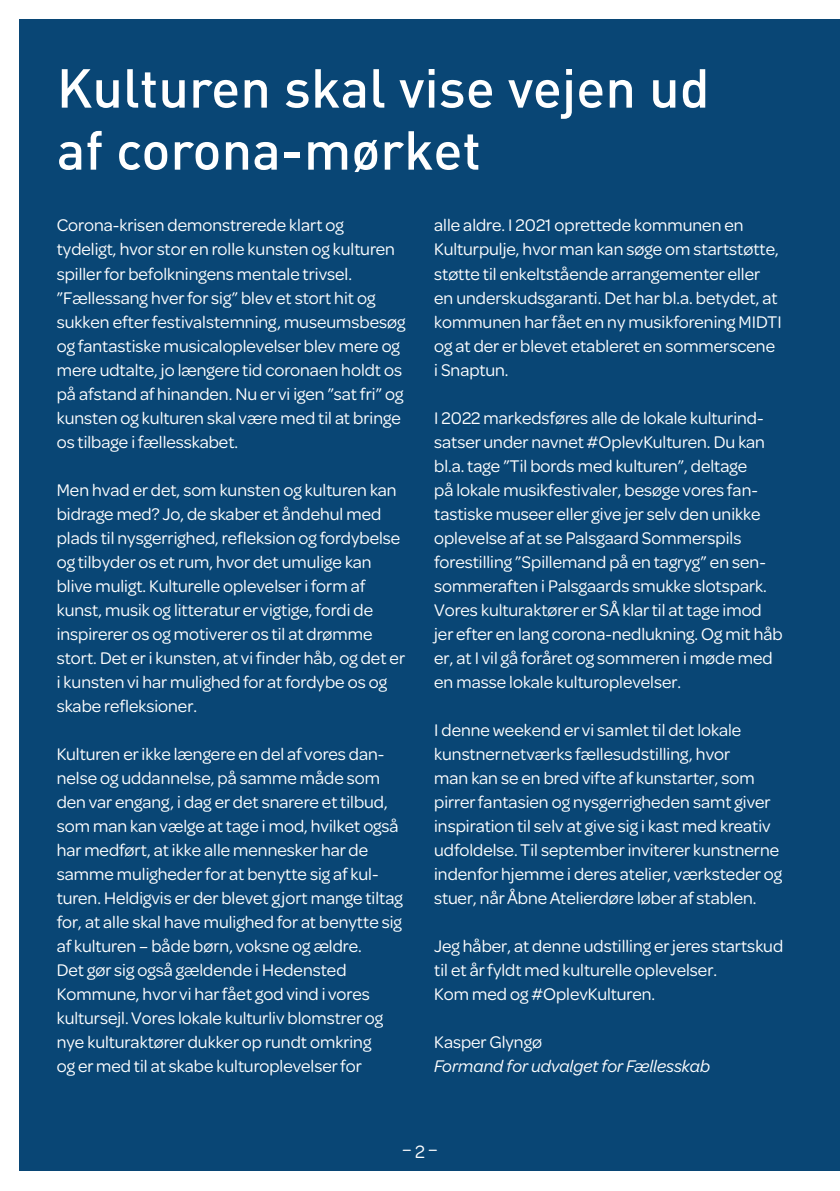
<style>
.page{position:relative;width:840px;height:1191px;background:#fff}
.page>*{position:absolute;margin:0;border:0;box-sizing:border-box;transform-origin:0 0}
.t1{font:500 54px/62px "DIN Pro";color:#fff}
.t2{font:19px "Omnes";color:#fff}
.t3{font:18px/24px "Omnes";color:#fff}
.t4{font:italic 18px "Omnes";color:#fff}
</style>
<div class="page">
<div style="left:20px;top:20px;width:819px;height:1151px;background:#094675"></div>
<p class="t1" style="left:57px;top:55px;width:654px">Kulturen skal vise vejen ud af corona-mørket</p>
<p class="t3" style="left:57px;top:212px;width:350px">Corona-krisen demonstrerede klart og tydeligt, hvor stor en rolle kunsten og kulturen spiller for befolkningens mentale trivsel. ”Fællessang hver for sig” blev et stort hit og sukken efter festivalstemning, museumsbesøg og fantastiske musicaloplevelser blev mere og mere udtalte, jo længere tid coronaen holdt os på afstand af hinanden. Nu er vi igen ”sat fri” og kunsten og kulturen skal være med til at bringe os tilbage i fællesskabet.</p>
<p class="t3" style="left:57px;top:476px;width:350px">Men hvad er det, som kunsten og kulturen kan bidrage med? Jo, de skaber et åndehul med plads til nysgerrighed, refleksion og fordybelse og tilbyder os et rum, hvor det umulige kan blive muligt. Kulturelle oplevelser i form af kunst, musik og litteratur er vigtige, fordi de inspirerer os og motiverer os til at drømme stort. Det er i kunsten, at vi finder håb, og det er i kunsten vi har mulighed for at fordybe os og skabe refleksioner.</p>
<p class="t3" style="left:57px;top:740px;width:347px">Kulturen er ikke længere en del af vores dan&shy;nelse og uddannelse, på samme måde som den var engang, i dag er det snarere et tilbud, som man kan vælge at tage i mod, hvilket også har medført, at ikke alle mennesker har de samme muligheder for at benytte sig af kul&shy;turen. Heldigvis er der blevet gjort mange tiltag for, at alle skal have mulighed for at benytte sig af kulturen – både børn, voksne og ældre.</p>
<p class="t3" style="left:57px;top:956px;width:328px">Det gør sig også gældende i Hedensted Kommune, hvor vi har fået god vind i vores kultursejl. Vores lokale kulturliv blomstrer og nye kulturaktører dukker op rundt omkring og er med til at skabe kulturoplevelser for</p>
<p class="t3" style="left:434px;top:212px;width:349px">alle aldre. I 2021 oprettede kommunen en Kulturpulje, hvor man kan søge om startstøtte, støtte til enkeltstående arrangementer eller en underskudsgaranti. Det har bl.a. betydet, at kommunen har fået en ny musikforening MIDTI og at der er blevet etableret en sommerscene i Snaptun.</p>
<p class="t3" style="left:434px;top:404px;width:350px">I 2022 markedsføres alle de lokale kulturind&shy;satser under navnet #OplevKulturen. Du kan bl.a. tage ”Til bords med kulturen”, deltage<br>på lokale musikfestivaler, besøge vores fan&shy;tastiske museer eller give jer selv den unikke oplevelse af at se Palsgaard Sommerspils forestilling ”Spillemand på en tagryg” en sen&shy;sommeraften i Palsgaards smukke slotspark.<br>Vores kulturaktører er SÅ klar til at tage imod jer efter en lang corona-nedlukning. Og mit håb er, at I vil gå foråret og sommeren i møde med en masse lokale kulturoplevelser.</p>
<p class="t3" style="left:434px;top:716px;width:349px">I denne weekend er vi samlet til det lokale kunstnernetværks fællesudstilling, hvor<br>man kan se en bred vifte af kunstarter, som pirrer fantasien og nysgerrigheden samt giver inspiration til selv at give sig i kast med kreativ udfoldelse. Til september inviterer kunstnerne indenfor hjemme i deres atelier, værksteder og stuer, når Åbne Atelierdøre løber af stablen.</p>
<p class="t3" style="left:434px;top:932px;width:350px">Jeg håber, at denne udstilling er jeres startskud til et år fyldt med kulturelle oplevelser.</p>
<p class="t3" style="left:434px;top:980px;width:222px">Kom med og #OplevKulturen.</p>
<p class="t3" style="left:434px;top:1028px;width:109px">Kasper Glyngø</p>
<p class="t4" style="left:434px;top:1054px;width:277px">Formand for udvalget for Fællesskab</p>
<p class="t2" style="left:402px;top:1136px;width:37px">– 2 –</p>
</div>
